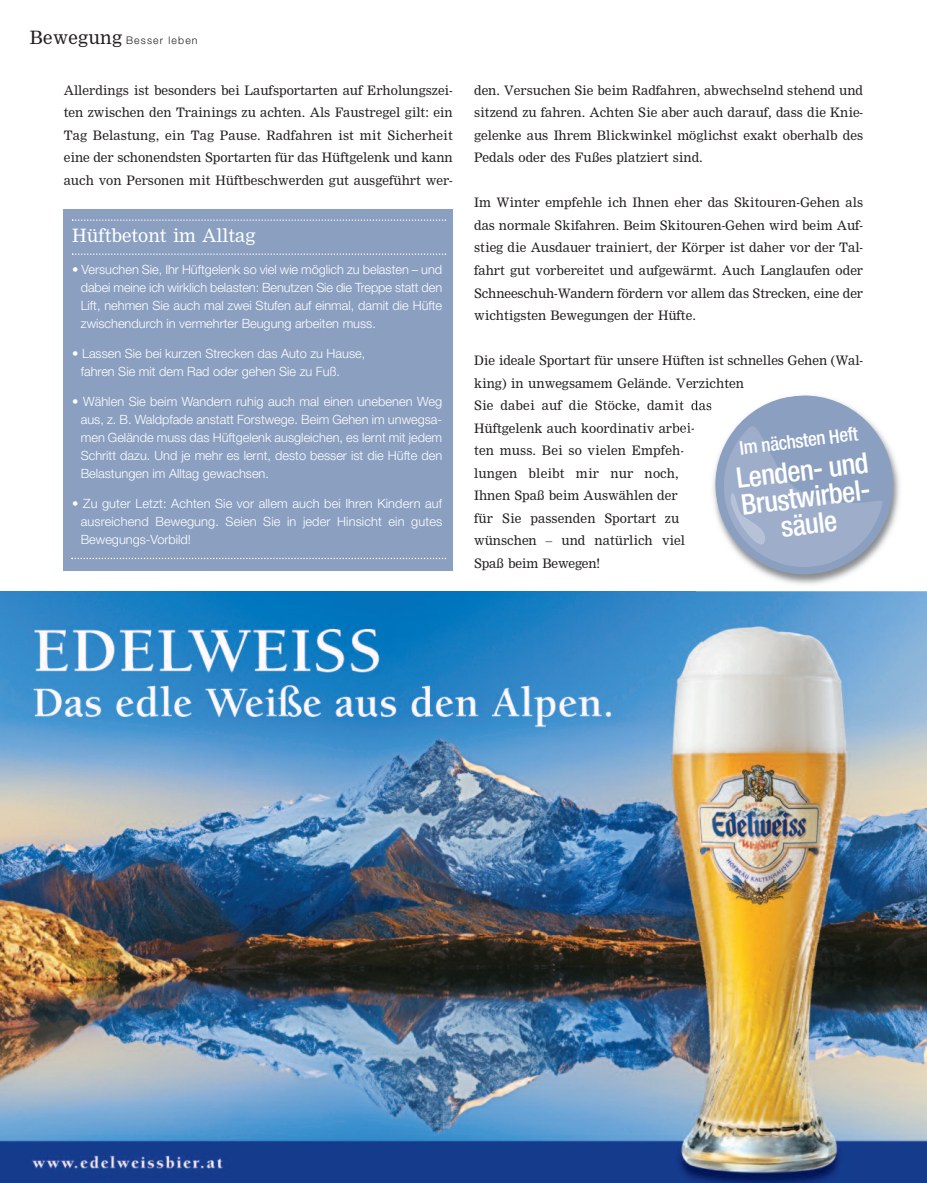
<style>
.page{position:relative;width:927px;height:1183px;background:#fff}
.page>*{position:absolute;margin:0;border:0;box-sizing:border-box;transform-origin:0 0}
.t1{font:500 condensed 28.5px/27px "Helvetica Neue";color:#fff;text-align:center}
.t2{font:500 condensed 19.05px "Helvetica Neue";color:#fff}
.t3{font:18px "M Nimrod";color:#fff}
.t4{font:12.75px/22.5px "M Nimrod";color:#231f20;text-align:justify}
.t5{font:300 12.75px/18px "Helvetica Neue";color:#fff;text-align:justify}
.t6{font:300 10.5px "Helvetica Neue";letter-spacing:.11em;color:#231f20}
.s1{font-family:"M Nimrod";font-weight:400;font-size:18px}
</style>
<div class="page">
<img style="left:0;top:591px;width:927px;height:591px">
<img style="left:673px;top:400px;width:227px;height:220px">
<img style="left:696px;top:591px;width:231px;height:56px">
<svg style="left:710px;top:395px;width:188px;height:184px"></svg>
<div style="left:64px;top:209px;width:389px;height:362px;background:#8ba0c1"></div>
<svg style="left:72px;top:219px;width:374px;height:2px"></svg>
<svg style="left:72px;top:253px;width:374px;height:2px"></svg>
<svg style="left:71px;top:557px;width:375px;height:2px"></svg>
<p class="t6" style="left:30px;top:36px;width:169px"><span class="s1">Bewegung</span> Besser leben</p>
<p class="t4" style="left:64px;top:80px;width:391px">Allerdings ist besonders bei Laufsportarten auf Erholungszei&shy;ten zwischen den Trainings zu achten. Als Faustregel gilt: ein Tag Belastung, ein Tag Pause. Radfahren ist mit Sicherheit eine der schonendsten Sportarten für das Hüftgelenk und kann auch von Personen mit Hüftbeschwerden gut ausgeführt wer-</p>
<p class="t4" style="left:474px;top:80px;width:391px">den. Versuchen Sie beim Radfahren, abwechselnd stehend und sitzend zu fahren. Achten Sie aber auch darauf, dass die Knie&shy;gelenke aus Ihrem Blickwinkel möglichst exakt oberhalb des Pedals oder des Fußes platziert sind.</p>
<p class="t4" style="left:474px;top:192px;width:391px">Im Winter empfehle ich Ihnen eher das Skitouren-Gehen als das normale Skifahren. Beim Skitouren-Gehen wird beim Auf&shy;stieg die Ausdauer trainiert, der Körper ist daher vor der Tal&shy;fahrt gut vorbereitet und aufgewärmt. Auch Langlaufen oder Schneeschuh-Wandern fördern vor allem das Strecken, eine der wichtigsten Bewegungen der Hüfte.</p>
<p class="t4" style="left:474px;top:350px;width:391px;text-align:left">Die ideale Sportart für unsere Hüften ist schnelles Gehen (Wal&shy;king) in unwegsamem Gelände. Verzichten<br>Sie dabei auf die Stöcke, damit das<br>Hüftgelenk auch koordinativ arbei-<br>ten muss. Bei so vielen Empfeh-<br>lungen bleibt mir nur noch,<br>Ihnen Spaß beim Auswählen der<br>für Sie passenden Sportart zu<br>wünschen – und natürlich viel<br>Spaß beim Bewegen!</p>
<h3 class="t3" style="left:72px;top:229px;width:185px">Hüftbetont im Alltag</h3>
<p class="t5" style="left:81px;top:261px;width:363px;text-indent:-9px">• Versuchen Sie, Ihr Hüftgelenk so viel wie möglich zu belasten – und dabei meine ich wirklich belasten: Benutzen Sie die Treppe statt den Lift, nehmen Sie auch mal zwei Stufen auf einmal, damit die Hüfte zwischendurch in vermehrter Beugung arbeiten muss.</p>
<p class="t5" style="left:81px;top:345px;width:286px;text-indent:-9px">• Lassen Sie bei kurzen Strecken das Auto zu Hause, fahren Sie mit dem Rad oder gehen Sie zu Fuß.</p>
<p class="t5" style="left:81px;top:393px;width:363px;text-indent:-9px">• Wählen Sie beim Wandern ruhig auch mal einen unebenen Weg aus, z. B. Waldpfade anstatt Forstwege. Beim Gehen im unwegsa&shy;men Gelände muss das Hüftgelenk ausgleichen, es lernt mit jedem Schritt dazu. Und je mehr es lernt, desto besser ist die Hüfte den Belastungen im Alltag gewachsen.</p>
<p class="t5" style="left:81px;top:495px;width:363px;text-indent:-9px">• Zu guter Letzt: Achten Sie vor allem auch bei Ihren Kindern auf ausreichend Bewegung. Seien Sie in jeder Hinsicht ein gutes Bewegungs-Vorbild!</p>
<h2 class="t2" style="left:739px;top:441px;width:120px;rotate:-7deg">Im nächsten Heft</h2>
<h1 class="t1" style="left:735px;top:467px;width:134px;rotate:-7deg">Lenden- und<br>Brustwirbel&shy;säule</h1>
</div>
